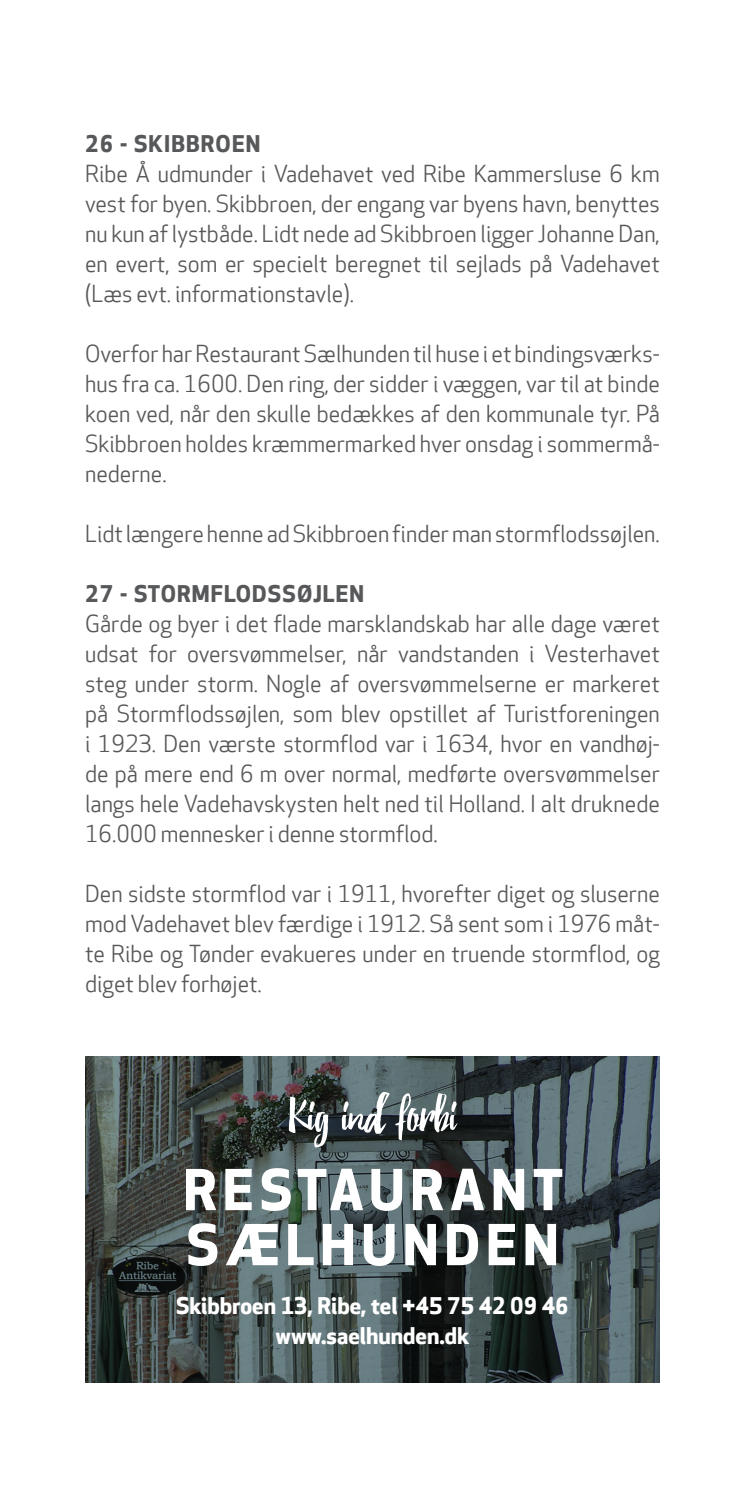
<style>
.page{position:relative;width:745px;height:1489px;background:#fff}
.page>*{position:absolute;margin:0;border:0;box-sizing:border-box;transform-origin:0 0}
.t1{font:700 55px/55px "Apex New";letter-spacing:.11em;color:#fff}
.t2{font:50px "Beacon";color:#fff}
.t3{font:22.5px/30px "Apex New";color:#57585a;text-align:justify}
.t4{font:700 22.5px/30px "Apex New";color:#fff;text-align:center}
.t5{font:700 22.5px "Apex New";letter-spacing:.05em;color:#57585a}
</style>
<div class="page">
<svg style="left:85px;top:1056px;width:574px;height:326px;background:#404b4c"></svg>
<p class="t5" style="left:85px;top:130px;width:176px">26 - SKIBBROEN</p>
<p class="t3" style="left:85px;top:160px;width:576px">Ribe Å udmunder i Vadehavet ved Ribe Kammersluse 6 km vest for byen. Skibbroen, der engang var byens havn, benyttes nu kun af lystbåde. Lidt nede ad Skibbroen ligger Johanne Dan, en evert, som er specielt beregnet til sejlads på Vadehavet (Læs evt. informationstavle).</p>
<p class="t3" style="left:85px;top:340px;width:576px">Overfor har Restaurant Sælhunden til huse i et bindingsværks&shy;hus fra ca. 1600. Den ring, der sidder i væggen, var til at binde koen ved, når den skulle bedækkes af den kommunale tyr. På Skibbroen holdes kræmmermarked hver onsdag i sommermå&shy;nederne.</p>
<p class="t3" style="left:85px;top:520px;width:576px">Lidt længere henne ad Skibbroen finder man stormflodssøjlen.</p>
<p class="t5" style="left:85px;top:580px;width:280px">27 - STORMFLODSSØJLEN</p>
<p class="t3" style="left:85px;top:610px;width:576px">Gårde og byer i det flade marsklandskab har alle dage været udsat for oversvømmelser, når vandstanden i Vesterhavet steg under storm. Nogle af oversvømmelserne er markeret på Stormflodssøjlen, som blev opstillet af Turistforeningen i 1923. Den værste stormflod var i 1634, hvor en vandhøj&shy;de på mere end 6 m over normal, medførte oversvømmelser langs hele Vadehavskysten helt ned til Holland. I alt druknede 16.000 mennesker i denne stormflod.</p>
<p class="t3" style="left:85px;top:879px;width:576px">Den sidste stormflod var i 1911, hvorefter diget og sluserne mod Vadehavet blev færdige i 1912. Så sent som i 1976 måt&shy;te Ribe og Tønder evakueres under en truende stormflod, og diget blev forhøjet.</p>
<h2 class="t2" style="left:289px;top:1084px;width:169px">Kig ind forbi</h2>
<h1 class="t1" style="left:183px;top:1163px;width:381px">RESTAURANT<br>SÆLHUNDEN</h1>
<p class="t4" style="left:176px;top:1291px;width:394px">Skibbroen 13, Ribe, tel +45 75 42 09 46 www.saelhunden.dk</p>
</div>
